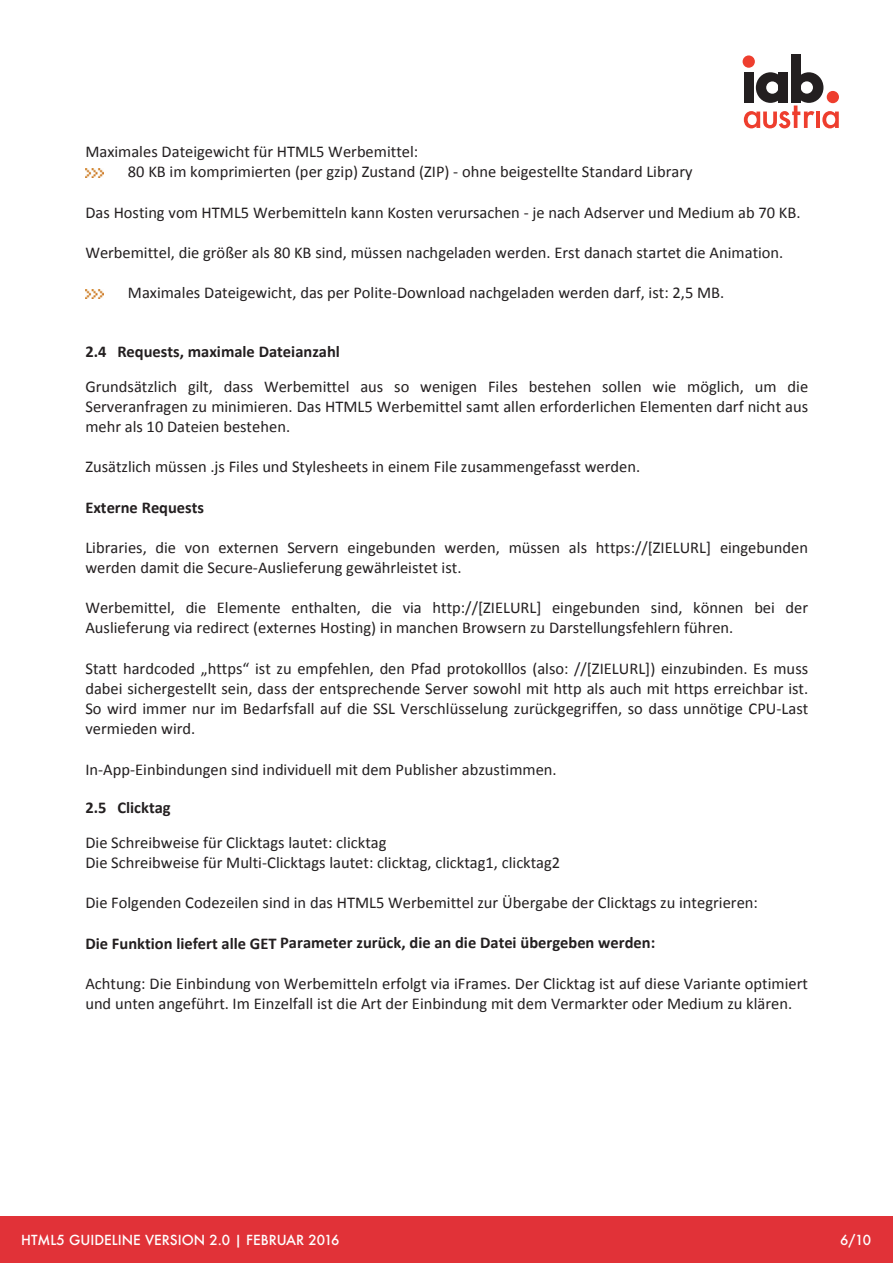
<style>
.page{position:relative;width:893px;height:1263px;background:#fff}
.page>*{position:absolute;margin:0;border:0;box-sizing:border-box;transform-origin:0 0}
.t1{font:16.5px/20.1px "Calibri";color:#231f20}
.t2{font:700 16.5px "Calibri";color:#231f20}
.t3{font:500 13.5px "Futura";color:#fff}
</style>
<div class="page">
<div style="left:0;top:1216px;width:893px;height:47px;background:#e13238"></div>
<div style="left:791px;top:55px;width:10px;height:48px;background:#231f20"></div>
<div style="left:743px;top:55px;width:12px;height:13px;background:#ee3e2e;border-radius:50%"></div>
<svg style="left:744px;top:72px;width:95px;height:56px"></svg>
<img style="left:85px;top:168px;width:18px;height:9px">
<img style="left:85px;top:289px;width:18px;height:9px">
<p class="t1" style="left:128px;top:141px;width:566px;text-indent:-43px">Maximales Dateigewicht für HTML5 Werbemittel:<br>80 KB im komprimierten (per gzip) Zustand (ZIP) ‐ ohne beigestellte Standard Library</p>
<p class="t1" style="left:85px;top:202px;width:717px">Das Hosting vom HTML5 Werbemitteln kann Kosten verursachen ‐ je nach Adserver und Medium ab 70 KB.</p>
<p class="t1" style="left:85px;top:242px;width:700px">Werbemittel, die größer als 80 KB sind, müssen nachgeladen werden. Erst danach startet die Animation.</p>
<p class="t1" style="left:128px;top:282px;width:598px">Maximales Dateigewicht, das per Polite‐Download nachgeladen werden darf, ist: 2,5 MB.</p>
<p class="t2" style="left:85px;top:339px;width:256px">2.4 Requests, maximale Dateianzahl</p>
<p class="t1" style="left:85px;top:376px;width:724px;text-align:justify">Grundsätzlich gilt, dass Werbemittel aus so wenigen Files bestehen sollen wie möglich, um die Serveranfragen zu minimieren. Das HTML5 Werbemittel samt allen erforderlichen Elementen darf nicht aus mehr als 10 Dateien bestehen.</p>
<p class="t1" style="left:85px;top:456px;width:556px">Zusätzlich müssen .js Files und Stylesheets in einem File zusammengefasst werden.</p>
<p class="t2" style="left:85px;top:495px;width:120px">Externe Requests</p>
<p class="t1" style="left:85px;top:537px;width:724px">Libraries, die von externen Servern eingebunden werden, müssen als https://[ZIELURL] eingebunden werden damit die Secure‐Auslieferung gewährleistet ist.</p>
<p class="t1" style="left:85px;top:597px;width:724px">Werbemittel, die Elemente enthalten, die via http://[ZIELURL] eingebunden sind, können bei der<br>Auslieferung via redirect (externes Hosting) in manchen Browsern zu Darstellungsfehlern führen.</p>
<p class="t1" style="left:85px;top:658px;width:724px;text-align:justify">Statt hardcoded „https“ ist zu empfehlen, den Pfad protokolllos (also: //[ZIELURL]) einzubinden. Es muss dabei sichergestellt sein, dass der entsprechende Server sowohl mit http als auch mit https erreichbar ist.<br>So wird immer nur im Bedarfsfall auf die SSL Verschlüsselung zurückgegriffen, so dass unnötige CPU‐Last vermieden wird.</p>
<p class="t1" style="left:85px;top:758px;width:473px">In‐App‐Einbindungen sind individuell mit dem Publisher abzustimmen.</p>
<p class="t2" style="left:85px;top:795px;width:87px">2.5 Clicktag</p>
<p class="t1" style="left:85px;top:832px;width:476px">Die Schreibweise für Clicktags lautet: clicktag<br>Die Schreibweise für Multi‐Clicktags lautet: clicktag, clicktag1, clicktag2</p>
<p class="t1" style="left:85px;top:892px;width:674px">Die Folgenden Codezeilen sind in das HTML5 Werbemittel zur Übergabe der Clicktags zu integrieren:</p>
<p class="t2" style="left:85px;top:931px;width:571px">Die Funktion liefert alle GET Parameter zurück, die an die Datei übergeben werden:</p>
<p class="t1" style="left:85px;top:973px;width:724px">Achtung: Die Einbindung von Werbemitteln erfolgt via iFrames. Der Clicktag ist auf diese Variante optimiert und unten angeführt. Im Einzelfall ist die Art der Einbindung mit dem Vermarkter oder Medium zu klären.</p>
<p class="t3" style="left:21px;top:1231px;width:320px">HTML5 GUIDELINE VERSION 2.0 | FEBRUAR 2016</p>
<p class="t3" style="left:840px;top:1231px;width:33px">6/10</p>
</div>
